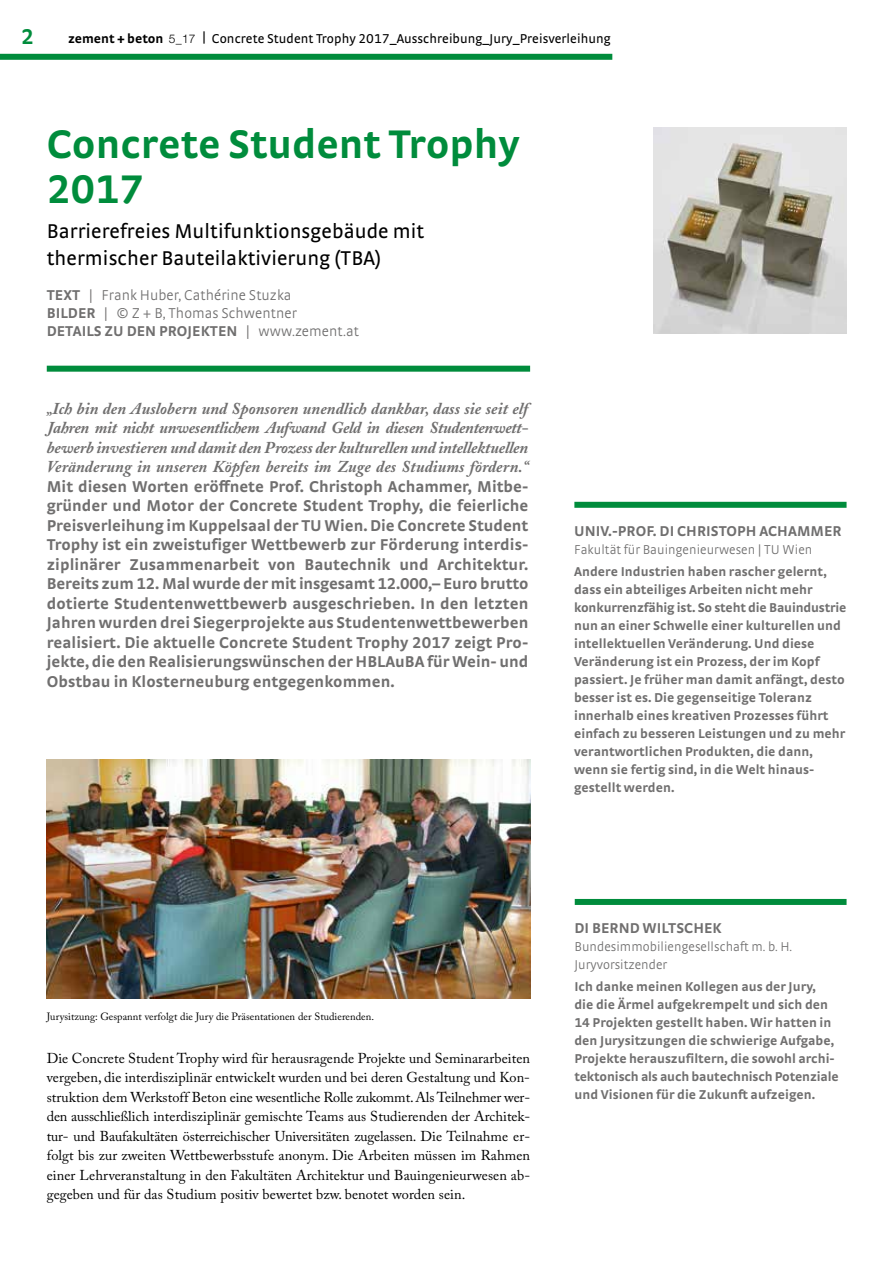
<style>
.page{position:relative;width:893px;height:1263px;background:#fff}
.page>*{position:absolute;margin:0;border:0;box-sizing:border-box;transform-origin:0 0}
.t1{font:700 42px/45px "Strada TF";color:#008c3c}
.t2{font:700 22.5px "Strada TF";color:#008c3c}
.t3{font:21px/27px "Strada TF";letter-spacing:.005em;color:#000}
.t4{font:700 16.5px/19.5px "Strada TF";letter-spacing:.005em;color:#706f6f;text-align:justify}
.t5{font:italic 700 16.5px/19.5px "Adobe Caslon";letter-spacing:.005em;color:#706f6f;text-align:justify}
.t6{font:300 15px/18px "Strada TF";letter-spacing:.005em;color:#706f6f}
.t7{font:700 15px "Strada TF";letter-spacing:.005em;color:#706f6f}
.t8{font:14.25px/19.5px "Adobe Caslon Pro";letter-spacing:.005em;color:#000;text-align:justify}
.t9{font:700 13.5px/18px "Strada TF";letter-spacing:.005em;color:#706f6f}
.t10{font:300 13.5px/18px "Strada TF";letter-spacing:.005em;color:#706f6f}
.t11{font:13.5px "Strada TF";letter-spacing:.005em;color:#000}
.t12{font:10.5px "Adobe Caslon Pro";letter-spacing:.005em;color:#000}
.s1{font-family:"Strada";font-weight:700}
.s2{font-family:"Helvetica Neue LT";font-weight:300;font-size:12px}
.s3{font-weight:700}
</style>
<div class="page">
<div style="left:0;top:54px;width:612px;height:6px;background:#008c3c"></div>
<div style="left:47px;top:366px;width:483px;height:6px;background:#008c3c"></div>
<img style="left:47px;top:760px;width:483px;height:238px">
<img style="left:653px;top:128px;width:193px;height:205px">
<div style="left:574px;top:502px;width:272px;height:6px;background:#008c3c"></div>
<div style="left:575px;top:899px;width:271px;height:6px;background:#008c3c"></div>
<h2 class="t2" style="left:21px;top:23px;width:14px">2</h2>
<p class="t11" style="left:68px;top:31px;width:544px"><span class="s1">zement + beton</span> <span class="s2">5_17</span> <sup>|</sup> Concrete Student Trophy 2017_Ausschreibung_Jury_Preisverleihung</p>
<h1 class="t1" style="left:47px;top:120px;width:474px">Concrete Student Trophy<br>2017</h1>
<h3 class="t3" style="left:47px;top:217px;width:379px">Barrierefreies Multifunktionsgebäude mit thermischer Bauteilaktivierung (TBA)</h3>
<p class="t6" style="left:47px;top:286px;width:314px"><span class="s3">TEXT</span> | Frank Huber, Cathérine Stuzka<br><span class="s3">BILDER</span> | © Z + B, Thomas Schwentner<br><span class="s3">DETAILS ZU DEN PROJEKTEN</span> | www.zement.at</p>
<p class="t5" style="left:47px;top:399px;width:483px">„Ich bin den Auslobern und Sponsoren unendlich dankbar, dass sie seit elf Jahren mit nicht unwesentlichem Aufwand Geld in diesen Studentenwett&shy;bewerb investieren und damit den Prozess der kulturellen und intellektuellen Veränderung in unseren Köpfen bereits im Zuge des Studiums fördern.“</p>
<p class="t4" style="left:47px;top:476px;width:483px">Mit diesen Worten eröffnete Prof. Christoph Achammer, Mitbe&shy;gründer und Motor der Concrete Student Trophy, die feierliche Preisverleihung im Kuppelsaal der TU Wien. Die Concrete Student Trophy ist ein zweistufiger Wettbewerb zur Förderung interdis&shy;ziplinärer Zusammenarbeit von Bautechnik und Architektur.<br>Bereits zum 12. Mal wurde der mit insgesamt 12.000,– Euro brutto dotierte Studentenwettbewerb ausgeschrieben. In den letzten Jahren wurden drei Siegerprojekte aus Studentenwettbewerben realisiert. Die aktuelle Concrete Student Trophy 2017 zeigt Pro&shy;jekte, die den Realisierungswünschen der HBLAuBA für Wein- und Obstbau in Klosterneuburg entgegenkommen.</p>
<p class="t7" style="left:574px;top:522px;width:269px">UNIV.-PROF. DI CHRISTOPH ACHAMMER</p>
<p class="t10" style="left:574px;top:540px;width:240px">Fakultät für Bauingenieurwesen | TU Wien</p>
<p class="t9" style="left:574px;top:562px;width:274px">Andere Industrien haben rascher gelernt, dass ein abteiliges Arbeiten nicht mehr konkurrenzfähig ist. So steht die Bauindustrie nun an einer Schwelle einer kulturellen und intellektuellen Veränderung. Und diese Veränderung ist ein Prozess, der im Kopf passiert. Je früher man damit anfängt, desto besser ist es. Die gegenseitige Toleranz innerhalb eines kreativen Prozesses führt einfach zu besseren Leistungen und zu mehr verantwortlichen Produkten, die dann, wenn sie fertig sind, in die Welt hinaus&shy;gestellt werden.</p>
<p class="t12" style="left:47px;top:1010px;width:329px">Jurysitzung: Gespannt verfolgt die Jury die Präsentationen der Studierenden.</p>
<p class="t8" style="left:47px;top:1048px;width:485px">Die Concrete Student Trophy wird für herausragende Projekte und Seminararbeiten vergeben, die interdisziplinär entwickelt wurden und bei deren Gestaltung und Kon&shy;struktion dem Werkstoff Beton eine wesentliche Rolle zukommt. Als Teilnehmer wer&shy;den ausschließlich interdisziplinär gemischte Teams aus Studierenden der Architek&shy;tur- und Baufakultäten österreichischer Universitäten zugelassen. Die Teilnahme er&shy;folgt bis zur zweiten Wettbewerbsstufe anonym. Die Arbeiten müssen im Rahmen einer Lehrveranstaltung in den Fakultäten Architektur und Bauingenieurwesen ab&shy;gegeben und für das Studium positiv bewertet bzw. benotet worden sein.</p>
<p class="t7" style="left:574px;top:919px;width:149px">DI BERND WILTSCHEK</p>
<p class="t10" style="left:574px;top:937px;width:219px">Bundesimmobiliengesellschaft m. b. H.<br>Juryvorsitzender</p>
<p class="t9" style="left:574px;top:977px;width:266px">Ich danke meinen Kollegen aus der Jury,<br>die die Ärmel aufgekrempelt und sich den 14 Projekten gestellt haben. Wir hatten in den Jurysitzungen die schwierige Aufgabe, Projekte herauszufiltern, die sowohl archi&shy;tektonisch als auch bautechnisch Potenziale und Visionen für die Zukunft aufzeigen.</p>
</div>
